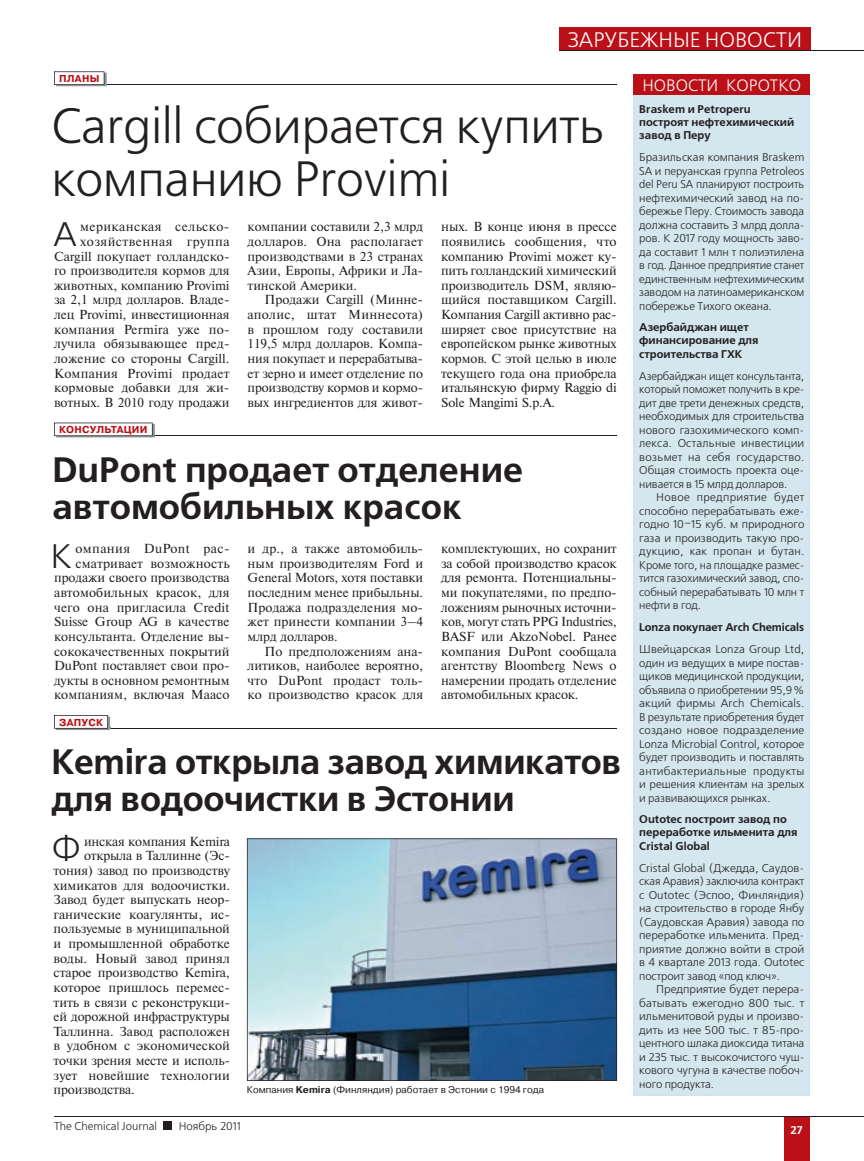
<style>
.page{position:relative;width:864px;height:1161px;background:#fff}
.page>*{position:absolute;margin:0;border:0;box-sizing:border-box;transform-origin:0 0}
.t1{font:49.5px/52.5px "Free Set C";letter-spacing:-.01em;color:#231f20}
.t2{font:700 35.25px/37.5px "Free Set C";letter-spacing:-.01em;color:#231f20}
.t3{font:33.9px "Free Set C";color:#231f20}
.t4{font:21px "Free Set C";color:#fff}
.t5{font:16.5px "Free Set C";color:#fff}
.t6{font:13.05px/14.7px "Newton C";color:#231f20;text-align:justify}
.t7{font:11.25px/13.5px "Free Set C";letter-spacing:-.01em;color:#231f20;text-align:justify}
.t8{font:700 11.25px/13.4px "Free Set C";color:#231f20}
.t9{font:700 11.25px "Free Set C";color:#fff}
.t10{font:700 10.05px "Pragmatica C";letter-spacing:.03em;color:#bb1018}
.t11{font:9.75px "Pragmatica C";color:#231f20}
.s1{font-weight:700}
</style>
<div class="page">
<hr style="left:104px;top:84px;width:512px;height:1px;background:#231f20">
<img style="left:56px;top:85px;width:51px;height:1px">
<svg style="left:54px;top:71px;width:53px;height:14px"></svg>
<div style="left:633px;top:75px;width:176px;height:20px;background:#bb1018"></div>
<hr style="left:152px;top:435px;width:464px;height:1px;background:#231f20">
<img style="left:56px;top:436px;width:99px;height:1px">
<svg style="left:54px;top:423px;width:101px;height:13px"></svg>
<hr style="left:108px;top:728px;width:508px;height:1px;background:#231f20">
<svg style="left:54px;top:715px;width:56px;height:14px"></svg>
<svg style="left:247px;top:838px;width:369px;height:243px;background:#7896ae"></svg>
<div style="left:783px;top:1116px;width:26px;height:45px;background:#bb1018"></div>
<hr style="left:54px;top:1116px;width:755px;height:1px;background:#231f20">
<hr style="left:809px;top:1116px;width:54px;height:1px;background:#231f20">
<div style="left:164px;top:1121px;width:8px;height:9px;background:#231f20"></div>
<div style="left:559px;top:27px;width:251px;height:24px;background:#bb1018"></div>
<hr style="left:559px;top:51px;width:251px;height:1px;background:#231f20">
<hr style="left:810px;top:51px;width:53px;height:1px;background:#231f20">
<p class="t10" style="left:59px;top:75px;width:42px">ПЛАНЫ</p>
<h3 class="t4" style="left:568px;top:31px;width:235px">ЗАРУБЕЖНЫЕ НОВОСТИ</h3>
<p class="t5" style="left:642px;top:78px;width:160px">НОВОСТИ КОРОТКО</p>
<p class="t8" style="left:639px;top:103px;width:156px">Braskem и Petroperu построят нефтехимический завод в Перу</p>
<p class="t7" style="left:639px;top:151px;width:167px">Бразильская компания Braskem SA и перуанская группа Petroleos del Peru SA планируют построить нефтехимический завод на по&shy;бережье Перу. Стоимость завода должна составить 3 млрд долла&shy;ров. К 2017 году мощность заво&shy;да составит 1 млн т полиэтилена в год. Данное предприятие станет единственным нефтехимическим заводом на латиноамериканском побережье Тихого океана.</p>
<p class="t8" style="left:639px;top:321px;width:121px">Азербайджан ищет финансирование для строительства ГХК</p>
<p class="t7" style="left:639px;top:370px;width:166px">Азербайджан ищет консультанта, который поможет получить в кре&shy;дит две трети денежных средств, необходимых для строительства нового газохимического комп&shy;лекса. Остальные инвестиции возьмет на себя государство.<br>Общая стоимость проекта оце&shy;нивается в 15 млрд долларов.</p>
<p class="t7" style="left:639px;top:492px;width:166px;text-indent:17px">Новое предприятие будет способно перерабатывать еже&shy;годно 10–15 куб. м природного газа и производить такую про&shy;дукцию, как пропан и бутан.<br>Кроме того, на площадке размес&shy;тится газохимический завод, спо&shy;собный перерабатывать 10 млн т нефти в год.</p>
<p class="t8" style="left:639px;top:622px;width:166px">Lonza покупает Arch Chemicals</p>
<p class="t7" style="left:639px;top:644px;width:166px">Швейцарская Lonza Group Ltd, один из ведущих в мире постав&shy;щиков медицинской продукции, объявила о приобретении 95,9 % акций фирмы Arch Chemicals.<br>В результате приобретения будет создано новое подразделение Lonza Microbial Control, которое будет производить и поставлять антибактериальные продукты и решения клиентам на зрелых и развивающихся рынках.</p>
<p class="t8" style="left:639px;top:814px;width:160px">Outotec построит завод по переработке ильменита для<br>Cristal Global</p>
<p class="t7" style="left:639px;top:862px;width:167px">Cristal Global (Джедда, Саудов&shy;ская Аравия) заключила контракт с Outotec (Эспоо, Финляндия) на строительство в городе Янбу (Саудовская Аравия) завода по переработке ильменита. Пред&shy;приятие должно войти в строй в 4 квартале 2013 года. Outotec построит завод «под ключ».</p>
<p class="t7" style="left:639px;top:983px;width:166px;text-indent:17px">Предприятие будет перера&shy;батывать ежегодно 800 тыс. т ильменитовой руды и произво&shy;дить из нее 500 тыс. т 85-про&shy;центного шлака диоксида титана и 235 тыс. т высокочистого чуш&shy;кового чугуна в качестве побоч&shy;ного продукта.</p>
<h1 class="t1" style="left:51px;top:104px;width:555px">Cargill собирается купить компанию Provimi</h1>
<h3 class="t3" style="left:53px;top:221px;width:25px">А</h3>
<p class="t6" style="left:54px;top:221px;width:177px;text-align:right">мериканская сельско&shy;хозяйственная группа<br>Cargill покупает голландско&shy;го производителя кормов для животных, компанию Provimi за 2,1 млрд долларов. Владе&shy;лец Provimi, инвестиционная компания Permira уже по&shy;лучила обязывающее пред&shy;ложение со стороны Cargill.<br>Компания Provimi продает кормовые добавки для жи&shy;вотных. В 2010 году продажи</p>
<p class="t6" style="left:247px;top:221px;width:177px">компании составили 2,3 млрд долларов. Она располагает производствами в 23 странах Азии, Европы, Африки и Ла&shy;тинской Америки.</p>
<p class="t6" style="left:441px;top:221px;width:177px">ных. В конце июня в прессе появились сообщения, что компанию Provimi может ку&shy;пить голландский химический производитель DSM, являю&shy;щийся поставщиком Cargill.<br>Компания Cargill активно рас&shy;ширяет свое присутствие на европейском рынке животных кормов. С этой целью в июле текущего года она приобрела итальянскую фирму Raggio di Sole Mangimi S.p.A.</p>
<p class="t6" style="left:247px;top:294px;width:177px;text-indent:17px">Продажи Cargill (Минне&shy;аполис, штат Миннесота) в прошлом году составили 119,5 млрд долларов. Компа&shy;ния покупает и перерабатыва&shy;ет зерно и имеет отделение по производству кормов и кормо&shy;вых ингредиентов для живот-</p>
<p class="t10" style="left:59px;top:426px;width:90px">КОНСУЛЬТАЦИИ</p>
<h2 class="t2" style="left:52px;top:454px;width:472px">DuPont продает отделение автомобильных красок</h2>
<h3 class="t3" style="left:51px;top:542px;width:23px">К</h3>
<p class="t6" style="left:54px;top:542px;width:177px;text-align:right">омпания DuPont рас&shy;сматривает возможность продажи своего производства автомобильных красок, для чего она пригласила Credit<br>Suisse Group AG в качестве консультанта. Отделение вы&shy;сококачественных покрытий<br>DuPont поставляет свои про&shy;дукты в основном ремонтным компаниям, включая Maaco</p>
<p class="t6" style="left:247px;top:542px;width:177px">и др., а также автомобиль&shy;ным производителям Ford и General Motors, хотя поставки последним менее прибыльны.<br>Продажа подразделения мо&shy;жет принести компании 3–4 млрд долларов.</p>
<p class="t6" style="left:441px;top:542px;width:177px">комплектующих, но сохранит за собой производство красок для ремонта. Потенциальны&shy;ми покупателями, по предпо&shy;ложениям рыночных источни&shy;ков, могут стать PPG Industries, BASF или AkzoNobel. Ранее компания DuPont сообщала агентству Bloomberg News о намерении продать отделение автомобильных красок.</p>
<p class="t6" style="left:247px;top:645px;width:177px;text-indent:17px">По предположениям ана&shy;литиков, наиболее вероятно, что DuPont продаст толь&shy;ко производство красок для</p>
<p class="t10" style="left:59px;top:718px;width:45px">ЗАПУСК</p>
<h2 class="t2" style="left:51px;top:745px;width:571px">Kemira открыла завод химикатов для водоочистки в Эстонии</h2>
<h3 class="t3" style="left:52px;top:835px;width:30px">Ф</h3>
<p class="t6" style="left:84px;top:835px;width:147px">инская компания Kemira</p>
<p class="t6" style="left:84px;top:849px;width:147px">открыла в Таллинне (Эс-</p>
<p class="t6" style="left:54px;top:864px;width:178px">тония) завод по производству</p>
<p class="t6" style="left:54px;top:879px;width:178px">химикатов для водоочистки.</p>
<p class="t6" style="left:54px;top:893px;width:178px">Завод будет выпускать неор-</p>
<p class="t6" style="left:54px;top:908px;width:178px">ганические коагулянты, ис-</p>
<p class="t6" style="left:54px;top:923px;width:178px">пользуемые в муниципальной</p>
<p class="t6" style="left:54px;top:937px;width:178px">и промышленной обработке</p>
<p class="t6" style="left:54px;top:952px;width:178px">воды. Новый завод принял</p>
<p class="t6" style="left:54px;top:966px;width:178px">старое производство Kemira,</p>
<p class="t6" style="left:54px;top:981px;width:178px">которое пришлось перемес-</p>
<p class="t6" style="left:54px;top:996px;width:178px">тить в связи с реконструкци-</p>
<p class="t6" style="left:54px;top:1010px;width:178px">ей дорожной инфраструктуры</p>
<p class="t6" style="left:54px;top:1025px;width:178px">Таллинна. Завод расположен</p>
<p class="t6" style="left:54px;top:1040px;width:178px">в удобном с экономической</p>
<p class="t6" style="left:54px;top:1054px;width:178px">точки зрения месте и исполь-</p>
<p class="t6" style="left:54px;top:1069px;width:178px">зует новейшие технологии</p>
<p class="t6" style="left:54px;top:1083px;width:82px">производства.</p>
<p class="t11" style="left:247px;top:1086px;width:298px">Компания <span class="s1">Kemira</span> (Финляндия) работает в Эстонии с 1994 года</p>
<p class="t7" style="left:54px;top:1120px;width:104px">The Chemical Journal</p>
<p class="t7" style="left:179px;top:1120px;width:64px">Ноябрь 2011</p>
<p class="t9" style="left:790px;top:1125px;width:14px">27</p>
</div>
